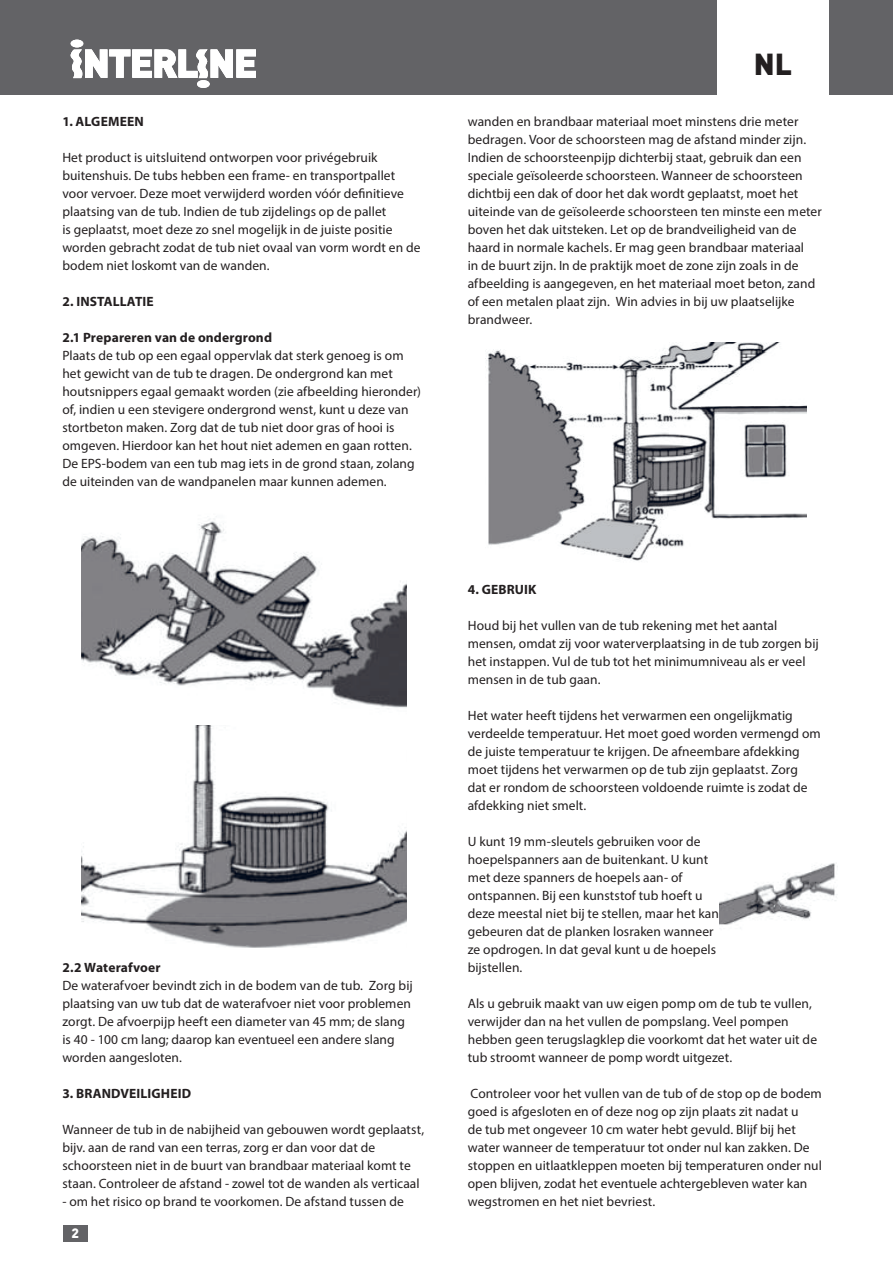
<style>
.page{position:relative;width:893px;height:1263px;background:#fff}
.page>*{position:absolute;margin:0;border:0;box-sizing:border-box;transform-origin:0 0}
.t1{font:900 30px "DIN";color:#231f20}
.t2{font:13.5px/18px "Myriad Pro";letter-spacing:.005em;color:#231f20}
.t3{font:700 13.5px "Myriad Pro";letter-spacing:.01em;color:#231f20}
.t4{font:900 13.5px "DIN";color:#fff}
</style>
<div class="page">
<div style="left:63px;top:1225px;width:24px;height:16px;background:#636366"></div>
<div style="left:0;top:0;width:893px;height:95px;background:#636366"></div>
<div style="left:717px;top:0;width:112px;height:104px;background:#fff"></div>
<svg style="left:71px;top:50px;width:185px;height:28px"></svg>
<div style="left:197px;top:80px;width:12px;height:8px;background:#fff;border:1px solid #fff;border-radius:50%"></div>
<div style="left:71px;top:40px;width:12px;height:7px;background:#fff;border:1px solid #fff;border-radius:50%"></div>
<img style="left:81px;top:519px;width:325px;height:428px">
<img style="left:485px;top:343px;width:322px;height:218px">
<img style="left:719px;top:863px;width:117px;height:62px">
<p class="t3" style="left:62px;top:114px;width:83px">1. ALGEMEEN</p>
<p class="t2" style="left:62px;top:148px;width:360px">Het product is uitsluitend ontworpen voor privégebruik buitenshuis. De tubs hebben een frame- en transportpallet voor vervoer. Deze moet verwijderd worden vóór definitieve plaatsing van de tub. Indien de tub zijdelings op de pallet<br>is geplaatst, moet deze zo snel mogelijk in de juiste positie worden gebracht zodat de tub niet ovaal van vorm wordt en de bodem niet loskomt van de wanden.</p>
<p class="t3" style="left:62px;top:294px;width:93px">2. INSTALLATIE</p>
<p class="t3" style="left:62px;top:330px;width:211px">2.1 Prepareren van de ondergrond</p>
<p class="t2" style="left:62px;top:346px;width:360px">Plaats de tub op een egaal oppervlak dat sterk genoeg is om het gewicht van de tub te dragen. De ondergrond kan met houtsnippers egaal gemaakt worden (zie afbeelding hieronder) of, indien u een stevigere ondergrond wenst, kunt u deze van stortbeton maken. Zorg dat de tub niet door gras of hooi is omgeven. Hierdoor kan het hout niet ademen en gaan rotten.<br>De EPS-bodem van een tub mag iets in de grond staan, zolang de uiteinden van de wandpanelen maar kunnen ademen.</p>
<p class="t3" style="left:62px;top:960px;width:100px">2.2 Waterafvoer</p>
<p class="t2" style="left:62px;top:976px;width:352px">De waterafvoer bevindt zich in de bodem van de tub. Zorg bij plaatsing van uw tub dat de waterafvoer niet voor problemen zorgt. De afvoerpijp heeft een diameter van 45 mm; de slang is 40 - 100 cm lang; daarop kan eventueel een andere slang worden aangesloten.</p>
<p class="t3" style="left:62px;top:1086px;width:130px">3. BRANDVEILIGHEID</p>
<p class="t2" style="left:62px;top:1120px;width:363px">Wanneer de tub in de nabijheid van gebouwen wordt geplaatst, bijv. aan de rand van een terras, zorg er dan voor dat de schoorsteen niet in de buurt van brandbaar materiaal komt te staan. Controleer de afstand - zowel tot de wanden als verticaal</p>
<p class="t2" style="left:62px;top:1192px;width:343px">- om het risico op brand te voorkomen. De afstand tussen de</p>
<p class="t4" style="left:71px;top:1224px;width:9px">2</p>
<h1 class="t1" style="left:754px;top:44px;width:40px">NL</h1>
<p class="t2" style="left:468px;top:112px;width:356px">wanden en brandbaar materiaal moet minstens drie meter bedragen. Voor de schoorsteen mag de afstand minder zijn.<br>Indien de schoorsteenpijp dichterbij staat, gebruik dan een speciale geïsoleerde schoorsteen. Wanneer de schoorsteen dichtbij een dak of door het dak wordt geplaatst, moet het uiteinde van de geïsoleerde schoorsteen ten minste een meter boven het dak uitsteken. Let op de brandveiligheid van de haard in normale kachels. Er mag geen brandbaar materiaal<br>in de buurt zijn. In de praktijk moet de zone zijn zoals in de afbeelding is aangegeven, en het materiaal moet beton, zand of een metalen plaat zijn. Win advies in bij uw plaatselijke brandweer.</p>
<p class="t3" style="left:468px;top:582px;width:70px">4. GEBRUIK</p>
<p class="t2" style="left:468px;top:616px;width:353px">Houd bij het vullen van de tub rekening met het aantal mensen, omdat zij voor waterverplaatsing in de tub zorgen bij het instappen. Vul de tub tot het minimumniveau als er veel mensen in de tub gaan.</p>
<p class="t2" style="left:468px;top:706px;width:355px">Het water heeft tijdens het verwarmen een ongelijkmatig verdeelde temperatuur. Het moet goed worden vermengd om de juiste temperatuur te krijgen. De afneembare afdekking moet tijdens het verwarmen op de tub zijn geplaatst. Zorg<br>dat er rondom de schoorsteen voldoende ruimte is zodat de afdekking niet smelt.</p>
<p class="t2" style="left:468px;top:832px;width:253px">U kunt 19 mm-sleutels gebruiken voor de hoepelspanners aan de buitenkant. U kunt met deze spanners de hoepels aan- of ontspannen. Bij een kunststof tub hoeft u deze meestal niet bij te stellen, maar het kan gebeuren dat de planken losraken wanneer ze opdrogen. In dat geval kunt u de hoepels bijstellen.</p>
<p class="t2" style="left:468px;top:994px;width:351px">Als u gebruik maakt van uw eigen pomp om de tub te vullen, verwijder dan na het vullen de pompslang. Veel pompen hebben geen terugslagklep die voorkomt dat het water uit de tub stroomt wanneer de pomp wordt uitgezet.</p>
<p class="t2" style="left:468px;top:1084px;width:356px">Controleer voor het vullen van de tub of de stop op de bodem goed is afgesloten en of deze nog op zijn plaats zit nadat u<br>de tub met ongeveer 10 cm water hebt gevuld. Blijf bij het water wanneer de temperatuur tot onder nul kan zakken. De stoppen en uitlaatkleppen moeten bij temperaturen onder nul open blijven, zodat het eventuele achtergebleven water kan wegstromen en het niet bevriest.</p>
</div>
